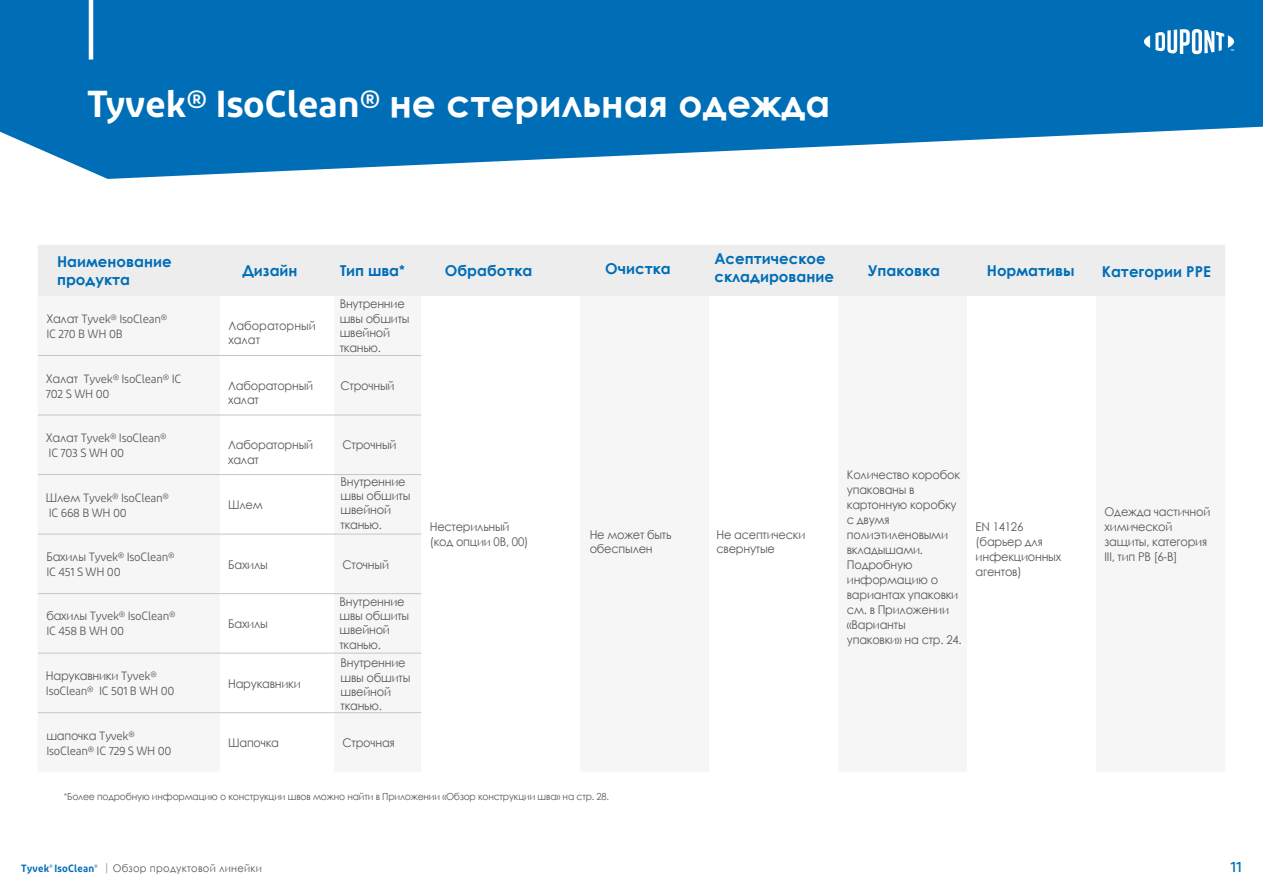
<style>
.page{position:relative;width:1263px;height:893px;background:#fff}
.page>*{position:absolute;margin:0;border:0;box-sizing:border-box;transform-origin:0 0}
.Intro-Titre_niv2{font:700 37.5px "Century Gothic";color:#fff}
.t1{font:700 15px/18.3px "Century Gothic";color:#006eb7}
.t2{font:500 15px "Diodrum";color:#006eb7}
.Intro-Tableau_Texte{font:12px/15px "Century Gothic";letter-spacing:-.02em;color:#575756;scale:.95 1}
.Intro-Tableau_Texte-2{font:12px/15px "Diodrum";letter-spacing:-.02em;color:#575756;scale:.95 1}
.Intro-Tableau_Texte-3{font:12px/14.4px "Century Gothic";color:#575756;scale:.95 1}
.t3{font:10.5px "Century Gothic";letter-spacing:.025em;color:#575756;scale:.95 1}
.Note_bas_de_page{font:9.75px "Century Gothic";letter-spacing:-.02em;color:#575756;scale:.95 1}
.s1{font-family:"Diodrum";font-weight:600}
.s2{font-family:"Century Gothic"}
.s3{font-family:"Diodrum";font-weight:300}
.s4{font-family:"Diodrum";font-weight:600;color:#006eb7}
</style>
<div class="page">
<svg style="left:0;top:0;width:1263px;height:179px;background:#2683c1"></svg>
<hr style="left:89px;top:0;width:4px;height:60px;background:#fff">
<div style="left:38px;top:245px;width:1187px;height:51px;background:#ededed"></div>
<hr style="left:220px;top:355px;width:114px;height:1px;background:#c6c6c6">
<hr style="left:334px;top:355px;width:87px;height:1px;background:#c6c6c6">
<hr style="left:220px;top:415px;width:114px;height:1px;background:#c6c6c6">
<hr style="left:334px;top:415px;width:87px;height:1px;background:#c6c6c6">
<hr style="left:220px;top:474px;width:114px;height:1px;background:#c6c6c6">
<hr style="left:334px;top:474px;width:87px;height:1px;background:#c6c6c6">
<hr style="left:220px;top:534px;width:114px;height:1px;background:#c6c6c6">
<hr style="left:334px;top:534px;width:87px;height:1px;background:#c6c6c6">
<hr style="left:220px;top:593px;width:114px;height:1px;background:#c6c6c6">
<hr style="left:334px;top:593px;width:87px;height:1px;background:#c6c6c6">
<hr style="left:220px;top:712px;width:114px;height:1px;background:#c6c6c6">
<hr style="left:334px;top:712px;width:87px;height:1px;background:#c6c6c6">
<hr style="left:220px;top:653px;width:114px;height:1px;background:#c6c6c6">
<hr style="left:334px;top:653px;width:87px;height:1px;background:#c6c6c6">
<hr style="left:38px;top:355px;width:182px;height:1px;background:#c6c6c6">
<hr style="left:38px;top:415px;width:182px;height:1px;background:#c6c6c6">
<hr style="left:38px;top:474px;width:182px;height:1px;background:#c6c6c6">
<hr style="left:38px;top:534px;width:182px;height:1px;background:#c6c6c6">
<hr style="left:38px;top:593px;width:182px;height:1px;background:#c6c6c6">
<hr style="left:38px;top:653px;width:182px;height:1px;background:#c6c6c6">
<hr style="left:38px;top:712px;width:182px;height:1px;background:#c6c6c6">
<svg style="left:1144px;top:29px;width:90px;height:25px"></svg>
<p class="Intro-Titre_niv2" style="left:87px;top:75px;width:745px"><span class="s1">Tyvek® IsoClean®</span> не стерильная одежда</p>
<p class="t1" style="left:57px;top:251px;width:116px">Наименование продукта</p>
<p class="t1" style="left:242px;top:261px;width:57px">Дизайн</p>
<p class="t1" style="left:340px;top:261px;width:66px">Тип шва<span class="s1">*</span></p>
<p class="t1" style="left:445px;top:261px;width:89px">Обработка</p>
<p class="t1" style="left:605px;top:259px;width:67px">Очистка</p>
<p class="t1" style="left:714px;top:248px;width:121px">Асептическое складирование</p>
<p class="Intro-Tableau_Texte-2" style="left:46px;top:311px;width:129px"><span class="s2">Халат</span> Tyvek® IsoClean®<br>IC 270 B WH 0B</p>
<p class="Intro-Tableau_Texte-3" style="left:228px;top:318px;width:94px">Лабораторный халат</p>
<p class="Intro-Tableau_Texte" style="left:340px;top:297px;width:75px;line-height:14.4px">Внутренние швы обшиты швейной тканью.</p>
<p class="Intro-Tableau_Texte-2" style="left:46px;top:371px;width:144px"><span class="s2">Халат</span> Tyvek® IsoClean® IC<br>702 S WH 00</p>
<p class="Intro-Tableau_Texte" style="left:228px;top:378px;width:91px;line-height:14.4px">Лабораторный халат</p>
<p class="Intro-Tableau_Texte" style="left:340px;top:378px;width:58px">Строчный</p>
<p class="Intro-Tableau_Texte-2" style="left:46px;top:430px;width:129px"><span class="s2">Халат</span> Tyvek® IsoClean®<br>IC 703 S WH 00</p>
<p class="Intro-Tableau_Texte" style="left:228px;top:438px;width:91px;line-height:14.4px">Лабораторный халат</p>
<p class="Intro-Tableau_Texte" style="left:343px;top:437px;width:58px">Строчный</p>
<p class="Intro-Tableau_Texte-2" style="left:46px;top:490px;width:131px"><span class="s2">Шлем</span> Tyvek® IsoClean®<br>IC 668 B WH 00</p>
<p class="Intro-Tableau_Texte" style="left:228px;top:497px;width:38px">Шлем</p>
<p class="Intro-Tableau_Texte" style="left:340px;top:474px;width:75px;line-height:14.4px">Внутренние швы обшиты швейной тканью.</p>
<p class="Intro-Tableau_Texte-2" style="left:46px;top:549px;width:136px"><span class="s2">Бахилы</span> Tyvek® IsoClean®<br>IC 451 S WH 00</p>
<p class="Intro-Tableau_Texte" style="left:228px;top:556px;width:43px">Бахилы</p>
<p class="Intro-Tableau_Texte" style="left:343px;top:556px;width:50px">Сточный</p>
<p class="Intro-Tableau_Texte-2" style="left:46px;top:608px;width:138px"><span class="s2">бахилы</span> Tyvek® IsoClean®<br>IC 458 B WH 00</p>
<p class="Intro-Tableau_Texte" style="left:228px;top:616px;width:43px">Бахилы</p>
<p class="Intro-Tableau_Texte" style="left:339px;top:594px;width:75px;line-height:14.4px">Внутренние швы обшиты швейной тканью.</p>
<p class="Intro-Tableau_Texte-2" style="left:46px;top:668px;width:137px"><span class="s2">Нарукавники</span> Tyvek®<br>IsoClean® IC 501 B WH 00</p>
<p class="Intro-Tableau_Texte" style="left:228px;top:676px;width:78px">Нарукавники</p>
<p class="Intro-Tableau_Texte" style="left:340px;top:655px;width:75px;line-height:14.4px">Внутренние швы обшиты швейной тканью.</p>
<p class="Intro-Tableau_Texte" style="left:430px;top:519px;width:105px">Нестерильный (код опции 0B, 00)</p>
<p class="Intro-Tableau_Texte" style="left:590px;top:527px;width:88px;line-height:14.4px">Не может быть обеспылен</p>
<p class="Intro-Tableau_Texte" style="left:716px;top:527px;width:95px;line-height:14.4px">Не асептически свернутые</p>
<p class="Intro-Tableau_Texte-2" style="left:46px;top:728px;width:133px"><span class="s2">шапочка</span> Tyvek®<br>IsoClean® IC 729 S WH 00</p>
<p class="Intro-Tableau_Texte" style="left:228px;top:735px;width:55px">Шапочка</p>
<p class="Intro-Tableau_Texte" style="left:343px;top:735px;width:56px">Строчная</p>
<p class="Note_bas_de_page" style="left:64px;top:789px;width:575px"><span class="s3">*</span>Более подробную информацию о конструкции швов можно найти в Приложении «Обзор конструкции шва» на стр. 28.</p>
<p class="t1" style="left:868px;top:261px;width:74px">Упаковка</p>
<p class="t1" style="left:987px;top:261px;width:89px">Нормативы</p>
<p class="t1" style="left:1102px;top:262px;width:111px">Категории PPE</p>
<p class="Intro-Tableau_Texte" style="left:847px;top:467px;width:122px">Количество коробок упакованы в картонную коробку с двумя полиэтиленовыми вкладышами.<br>Подробную информацию о вариантах упаковки см. в Приложении «Варианты упаковки» на стр. 24.</p>
<p class="Intro-Tableau_Texte" style="left:976px;top:519px;width:91px">EN 14126 (барьер для инфекционных агентов)</p>
<p class="Intro-Tableau_Texte" style="left:1105px;top:504px;width:113px">Одежда частичной химической защиты, категория<br>III, тип PB [6-B]</p>
<p class="t3" style="left:21px;top:861px;width:255px"><span class="s4">Tyvek</span><sup>®</sup> <span class="s4">IsoClean</span><sup>®</sup> <span class="s3">|</span> Обзор продуктовой линейки</p>
<p class="t2" style="left:1230px;top:857px;width:13px">11</p>
</div>
